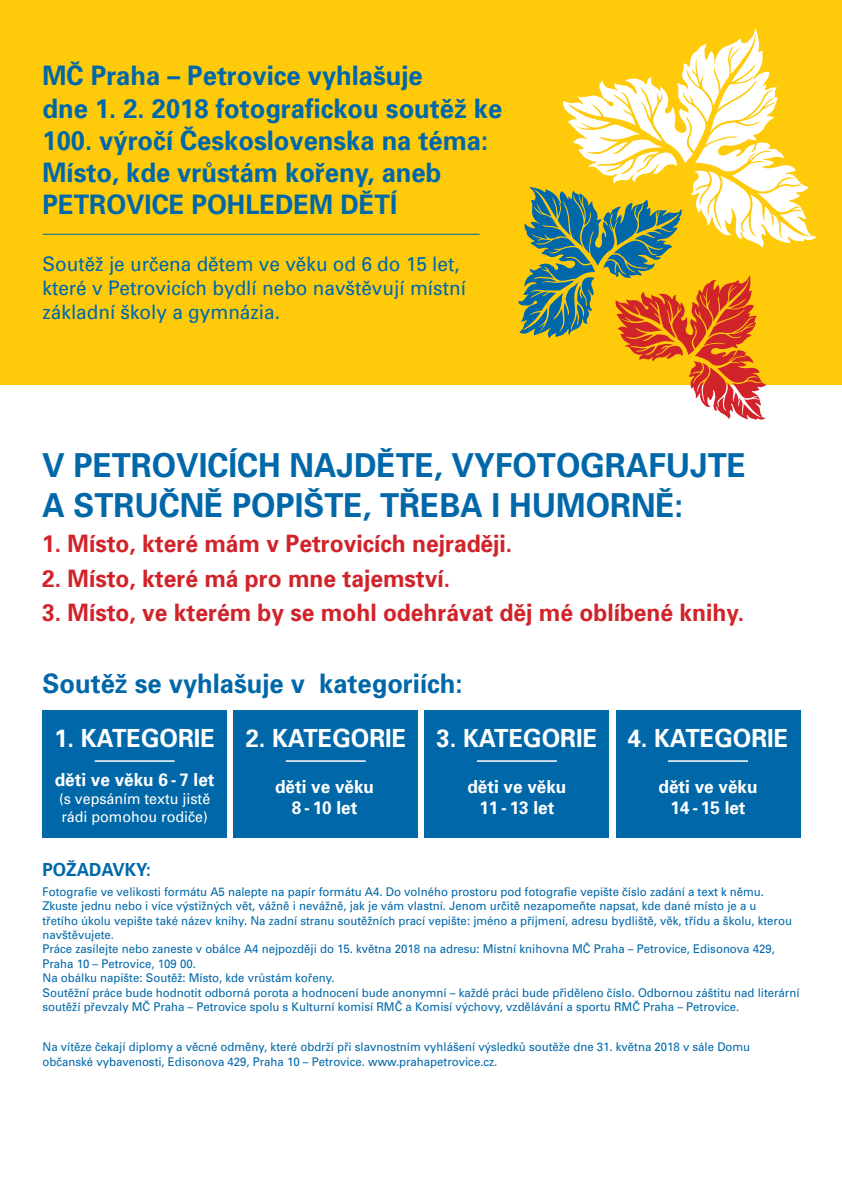
<style>
.page{position:relative;width:842px;height:1191px;background:#fff}
.page>*{position:absolute;margin:0;border:0;box-sizing:border-box;transform-origin:0 0}
.t1{font:700 33px/39.6px "Univers CE";color:#0068a9;scale:.95 1}
.t2{font:700 26.9px/32.2px "Univers CE";color:#0068a9;scale:.95 1}
.t3{font:700 25px "Univers CE";color:#fff;scale:.95 1}
.t4{font:700 24px "Univers CE";color:#d1232a;scale:.95 1}
.t5{font:20px/24px "Univers CE";color:#0068a9;scale:.95 1}
.t6{font:700 18px/21.6px "Univers CE";color:#fff;text-align:center;scale:.95 1}
.t7{font:700 18px "Univers CE";color:#0068a9;scale:.95 1}
.t8{font:15px/18px "Univers CE";color:#fff;scale:.95 1}
.t9{font:12px/14.4px "Univers CE";color:#0068a9;scale:.95 1}
</style>
<div class="page">
<div style="left:0;top:0;width:842px;height:384px;background:#feca0a"></div>
<svg style="left:563px;top:29px;width:253px;height:214px"></svg>
<svg style="left:518px;top:187px;width:248px;height:233px"></svg>
<hr style="left:43px;top:234px;width:436px;height:1px;background:#0068a9">
<div style="left:43px;top:710px;width:184px;height:128px;background:#0068a9"></div>
<hr style="left:95px;top:760px;width:80px;height:2px;background:#fff">
<div style="left:234px;top:710px;width:184px;height:128px;background:#0068a9"></div>
<hr style="left:286px;top:760px;width:80px;height:2px;background:#fff">
<div style="left:425px;top:710px;width:184px;height:128px;background:#0068a9"></div>
<hr style="left:477px;top:760px;width:80px;height:2px;background:#fff">
<div style="left:616px;top:710px;width:184px;height:128px;background:#0068a9"></div>
<hr style="left:668px;top:760px;width:80px;height:2px;background:#fff">
<h2 class="t2" style="left:43px;top:60px;width:485px">MČ Praha – Petrovice vyhlašuje<br>dne 1. 2. 2018 fotografickou soutěž ke<br>100. výročí Československa na téma:<br>Místo, kde vrůstám kořeny, aneb<br>PETROVICE POHLEDEM DĚTÍ</h2>
<h3 class="t5" style="left:43px;top:252px;width:447px">Soutěž je určena dětem ve věku od 6 do 15 let, které v Petrovicích bydlí nebo navštěvují místní základní školy a gymnázia.</h3>
<h1 class="t1" style="left:42px;top:446px;width:742px">V PETROVICÍCH NAJDĚTE, VYFOTOGRAFUJTE<br>A STRUČNĚ POPIŠTE, TŘEBA I HUMORNĚ:</h1>
<h3 class="t4" style="left:42px;top:529px;width:496px">1. Místo, které mám v Petrovicích nejraději.</h3>
<h3 class="t4" style="left:42px;top:564px;width:431px">2. Místo, které má pro mne tajemství.</h3>
<h3 class="t4" style="left:42px;top:599px;width:740px">3. Místo, ve kterém by se mohl odehrávat děj mé oblíbené knihy.</h3>
<h2 class="t2" style="left:43px;top:667px;width:444px">Soutěž se vyhlašuje v kategoriích:</h2>
<h3 class="t3" style="left:54px;top:724px;width:774px">1. KATEGORIE 2. KATEGORIE 3. KATEGORIE 4. KATEGORIE</h3>
<h3 class="t6" style="left:275px;top:776px;width:106px">děti ve věku<br>8-10 let</h3>
<h3 class="t6" style="left:55px;top:768px;width:170px">děti ve věku 6 - 7 let</h3>
<p class="t8" style="left:59px;top:789px;width:161px">(s vepsáním textu jistě rádi pomohou rodiče)</p>
<h3 class="t6" style="left:467px;top:776px;width:106px">děti ve věku<br>11 - 13 let</h3>
<h3 class="t6" style="left:659px;top:776px;width:106px">děti ve věku<br>14 - 15 let</h3>
<h3 class="t7" style="left:43px;top:859px;width:116px">POŽADAVKY:</h3>
<p class="t9" style="left:43px;top:884px;width:798px">Fotografie ve velikosti formátu A5 nalepte na papír formátu A4. Do volného prostoru pod fotografie vepište číslo zadání a text k němu.<br>Zkuste jednu nebo i více výstižných vět, vážně i nevážně, jak je vám vlastní. Jenom určitě nezapomeňte napsat, kde dané místo je a u<br>třetího úkolu vepište také název knihy. Na zadní stranu soutěžních prací vepište: jméno a příjmení, adresu bydliště, věk, třídu a školu, kterou navštěvujete.<br>Práce zasílejte nebo zaneste v obálce A4 nejpozději do 15. května 2018 na adresu: Místní knihovna MČ Praha – Petrovice, Edisonova 429, Praha 10 – Petrovice, 109 00.<br>Na obálku napište: Soutěž: Místo, kde vrůstám kořeny.<br>Soutěžní práce bude hodnotit odborná porota a hodnocení bude anonymní – každé práci bude přiděleno číslo. Odbornou záštitu nad literární soutěží převzaly MČ Praha – Petrovice spolu s Kulturní komisí RMČ a Komisí výchovy, vzdělávání a sportu RMČ Praha – Petrovice.</p>
<p class="t9" style="left:43px;top:1040px;width:746px">Na vítěze čekají diplomy a věcné odměny, které obdrží při slavnostním vyhlášení výsledků soutěže dne 31. května 2018 v sále Domu občanské vybavenosti, Edisonova 429, Praha 10 – Petrovice. www.prahapetrovice.cz.</p>
</div>
